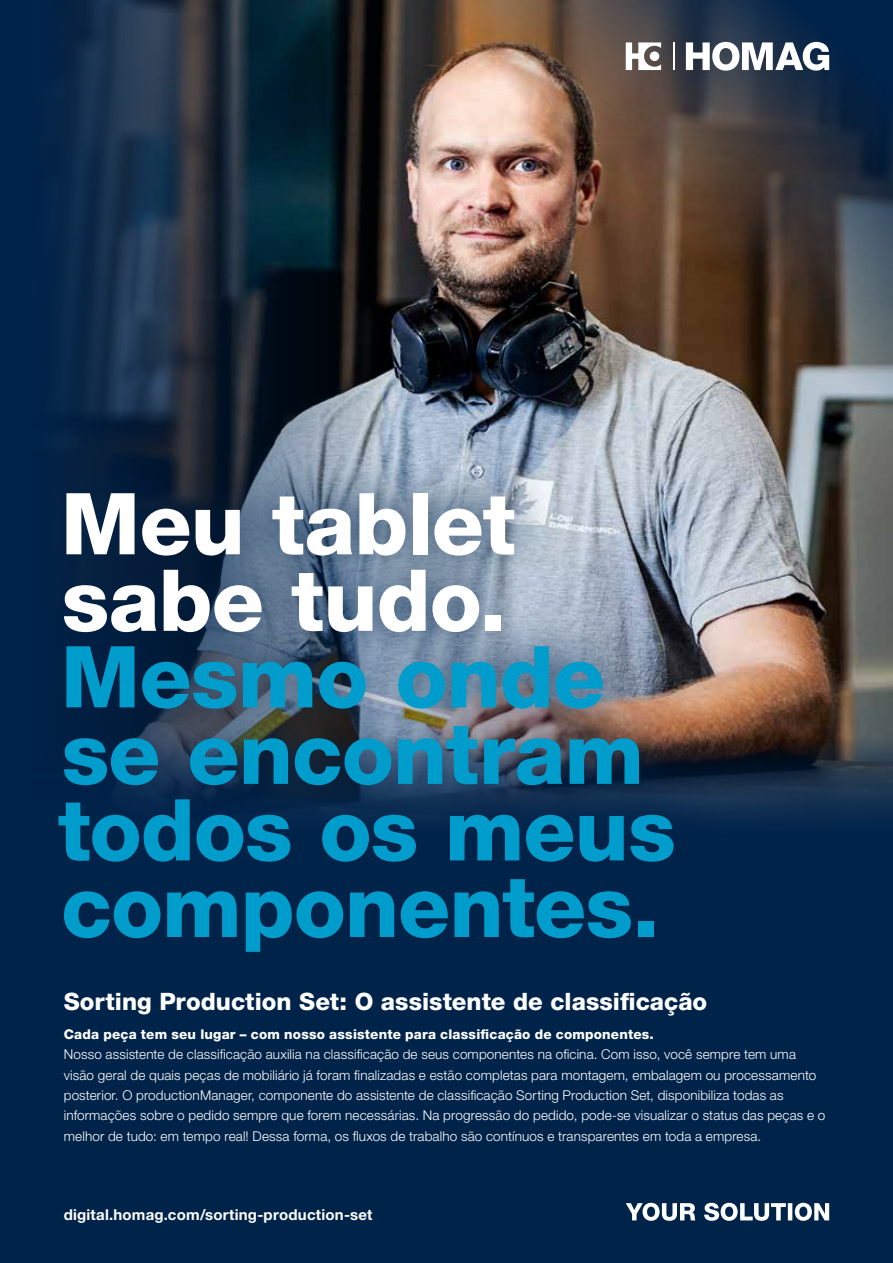
<style>
.page{position:relative;width:893px;height:1263px;background:#00234a}
.page>*{position:absolute;margin:0;border:0;box-sizing:border-box;transform-origin:0 0}
.t1{font:800 85.5px/76.5px "Helvetica Neue LTW1 G";letter-spacing:-.01em;color:#009dcc}
.t2{font:800 85.5px/76.5px "Helvetica Neue LTW1 G";letter-spacing:-.01em;color:#fff}
.t3{font:800 24px "Helvetica Neue LTW1 G";color:#fff}
.t4{font:700 15px "Helvetica Neue LTW1 G";letter-spacing:.015em;color:#fff}
.t5{font:300 13.5px/20.4px "Helvetica Neue LTW1 G";letter-spacing:.01em;color:#fff}
.t6{font:800 13.5px "Helvetica Neue LTW1 G";letter-spacing:.015em;color:#fff}
</style>
<div class="page">
<img style="left:65px;top:0;width:828px;height:817px">
<img style="left:65px;top:447px;width:653px;height:373px">
<img style="left:336px;top:0;width:557px;height:427px">
<svg style="left:626px;top:1203px;width:203px;height:18px"></svg>
<svg style="left:686px;top:42px;width:143px;height:29px;background:#a2a9b2"></svg>
<svg style="left:626px;top:42px;width:35px;height:28px"></svg>
<hr style="left:672px;top:42px;width:2px;height:28px;background:#fff">
<h1 class="t2" style="left:61px;top:486px;width:456px">Meu tablet sabe tudo.</h1>
<h1 class="t1" style="left:58px;top:639px;width:620px">Mesmo onde se encontram todos os meus componentes.</h1>
<h2 class="t3" style="left:64px;top:987px;width:645px">Sorting Production Set: O assistente de classificação</h2>
<p class="t6" style="left:64px;top:1026px;width:592px">Cada peça tem seu lugar – com nosso assistente para classificação de componentes.</p>
<p class="t5" style="left:64px;top:1044px;width:763px">Nosso assistente de classificação auxilia na classificação de seus componentes na oficina. Com isso, você sempre tem uma visão geral de quais peças de mobiliário já foram finalizadas e estão completas para montagem, embalagem ou processamento posterior. O productionManager, componente do assistente de classificação Sorting Production Set, disponibiliza todas as informações sobre o pedido sempre que forem necessárias. Na progressão do pedido, pode-se visualizar o status das peças e o melhor de tudo: em tempo real! Dessa forma, os fluxos de trabalho são contínuos e transparentes em toda a empresa.</p>
<p class="t4" style="left:64px;top:1206px;width:310px">digital.homag.com/sorting-production-set</p>
</div>
